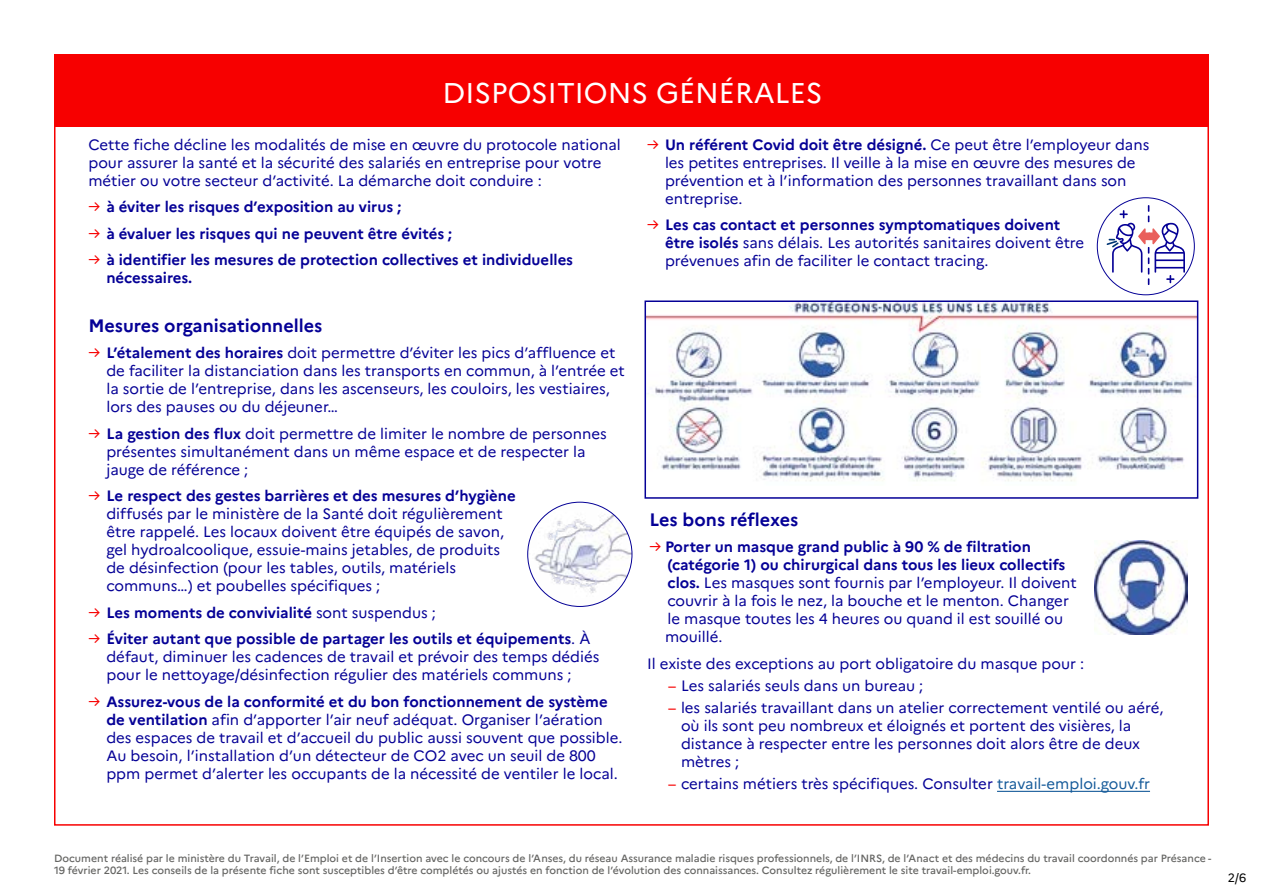
<style>
.page{position:relative;width:1263px;height:893px;background:#fff}
.page>*{position:absolute;margin:0;border:0;box-sizing:border-box;transform-origin:0 0}
.t1{font:28.5px "Marianne";color:#fff}
.t2{font:700 18px "Marianne";color:#050096}
.t3{font:15px/18px "Marianne";color:#050096}
.t4{font:700 15px/18px "Marianne";color:#050096}
.t5{font:12px "Marianne";color:#000}
.t6{font:500 10.5px/12.6px "Marianne";color:#656563}
.s1{font-weight:400;color:#f70000}
.s2{color:#f70000}
.s3{font-weight:700}
.s4{font-weight:400}
.s5{color:#165b9a}
</style>
<div class="page">
<div style="left:54px;top:54px;width:1155px;height:72px;background:#f70000"></div>
<hr style="left:997px;top:791px;width:153px;height:1px;background:#165b9a">
<img style="left:528px;top:502px;width:104px;height:104px;border-radius:52px">
<svg style="left:1106px;top:205px;width:79px;height:80px"></svg>
<img style="left:647px;top:303px;width:548px;height:179px">
<div style="left:644px;top:300px;width:554px;height:199px;border:2px solid #050096"></div>
<img style="left:1094px;top:541px;width:94px;height:93px">
<h1 class="t1" style="left:443px;top:75px;width:381px">DISPOSITIONS GÉNÉRALES</h1>
<p class="t3" style="left:88px;top:135px;width:534px">Cette fiche décline les modalités de mise en œuvre du protocole national pour assurer la santé et la sécurité des salariés en entreprise pour votre métier ou votre secteur d’activité. La démarche doit conduire :</p>
<p class="t4" style="left:88px;top:198px;width:315px"><span class="s1">→</span> à éviter les risques d’exposition au virus ;</p>
<p class="t4" style="left:88px;top:225px;width:365px"><span class="s1">→</span> à évaluer les risques qui ne peuvent être évités ;</p>
<p class="t4" style="left:106px;top:251px;width:468px;text-indent:-18px"><span class="s1">→</span> à identifier les mesures de protection collectives et individuelles nécessaires.</p>
<p class="t2" style="left:88px;top:314px;width:235px">Mesures organisationnelles</p>
<p class="t3" style="left:106px;top:344px;width:520px;text-indent:-18px"><span class="s2">→</span> <span class="s3">L’étalement des horaires</span> doit permettre d’éviter les pics d’affluence et de faciliter la distanciation dans les transports en commun, à l’entrée et la sortie de l’entreprise, dans les ascenseurs, les couloirs, les vestiaires, lors des pauses ou du déjeuner…</p>
<p class="t3" style="left:106px;top:424px;width:502px;text-indent:-18px"><span class="s2">→</span> <span class="s3">La gestion des flux</span> doit permettre de limiter le nombre de personnes présentes simultanément dans un même espace et de respecter la jauge de référence ;</p>
<p class="t3" style="left:106px;top:487px;width:411px;text-indent:-18px"><span class="s2">→</span> <span class="s3">Le respect des gestes barrières et des mesures d’hygiène </span>diffusés par le ministère de la Santé doit régulièrement être rappelé. Les locaux doivent être équipés de savon, gel hydroalcoolique, essuie-mains jetables, de produits de désinfection (pour les tables, outils, matériels communs…) et poubelles spécifiques ;</p>
<p class="t4" style="left:88px;top:603px;width:349px"><span class="s1">→</span> Les moments de convivialité <span class="s4">sont suspendus ;</span></p>
<p class="t3" style="left:106px;top:630px;width:494px;text-indent:-18px"><span class="s2">→</span> <span class="s3">Éviter autant que possible de partager les outils et équipements</span>. À défaut, diminuer les cadences de travail et prévoir des temps dédiés pour le nettoyage/désinfection régulier des matériels communs ;</p>
<p class="t3" style="left:106px;top:692px;width:518px;text-indent:-18px"><span class="s2">→</span> <span class="s3">Assurez-vous de la conformité et du bon fonctionnement de système de ventilation</span> afin d’apporter l’air neuf adéquat. Organiser l’aération des espaces de travail et d’accueil du public aussi souvent que possible.<br>Au besoin, l’installation d’un détecteur de CO2 avec un seuil de 800 ppm permet d’alerter les occupants de la nécessité de ventiler le local.</p>
<p class="t3" style="left:665px;top:135px;width:486px;text-indent:-18px"><span class="s2">→</span> <span class="s3">Un référent Covid doit être désigné.</span> Ce peut être l’employeur dans les petites entreprises. Il veille à la mise en œuvre des mesures de prévention et à l’information des personnes travaillant dans son entreprise.</p>
<p class="t3" style="left:665px;top:216px;width:421px;text-indent:-18px"><span class="s2">→</span> <span class="s3">Les cas contact et personnes symptomatiques doivent être isolés</span> sans délais. Les autorités sanitaires doivent être prévenues afin de faciliter le contact tracing.</p>
<p class="t2" style="left:649px;top:508px;width:150px">Les bons réflexes</p>
<p class="t3" style="left:665px;top:538px;width:413px;text-indent:-16px"><span class="s2">→</span> <span class="s3">Porter un masque grand public à 90 % de filtration (catégorie 1) ou chirurgical dans tous les lieux collectifs clos.</span> Les masques sont fournis par l’employeur. Il doivent couvrir à la fois le nez, la bouche et le menton. Changer le masque toutes les 4 heures ou quand il est souillé ou mouillé.</p>
<p class="t3" style="left:647px;top:654px;width:439px">Il existe des exceptions au port obligatoire du masque pour :</p>
<p class="t3" style="left:668px;top:676px;width:257px"><span class="s2">–</span> Les salariés seuls dans un bureau ;</p>
<p class="t3" style="left:681px;top:699px;width:484px;text-indent:-13px"><span class="s2">–</span> les salariés travaillant dans un atelier correctement ventilé ou aéré, où ils sont peu nombreux et éloignés et portent des visières, la distance à respecter entre les personnes doit alors être de deux mètres ;</p>
<p class="t3" style="left:668px;top:775px;width:483px"><span class="s2">–</span> certains métiers très spécifiques. Consulter <span class="s5">travail-emploi.gouv.fr</span></p>
<p class="t6" style="left:54px;top:852px;width:1159px">Document réalisé par le ministère du Travail, de l’Emploi et de l’Insertion avec le concours de l’Anses, du réseau Assurance maladie risques professionnels, de l’INRS, de l’Anact et des médecins du travail coordonnés par Présance -<br>19 février 2021. Les conseils de la présente fiche sont susceptibles d’être complétés ou ajustés en fonction de l’évolution des connaissances. Consultez régulièrement le site travail-emploi.gouv.fr.</p>
<p class="t5" style="left:1228px;top:870px;width:20px">2/6</p>
</div>
